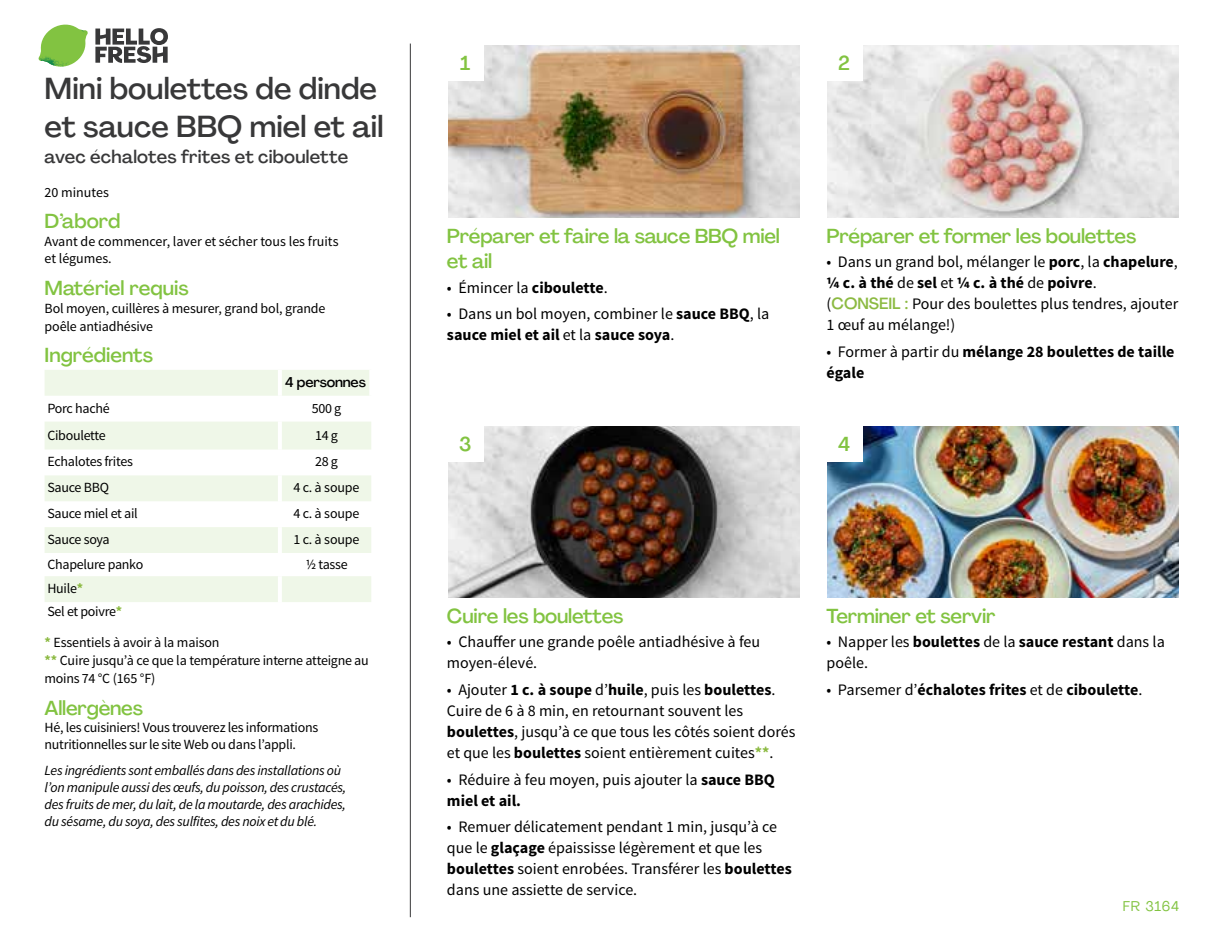
<style>
.page{position:relative;width:1224px;height:936px;background:#fff}
.page>*{position:absolute;margin:0;border:0;box-sizing:border-box;transform-origin:0 0}
.t1{font:500 30px/38px "Agrandir";color:#383839}
.t2{font:500 20px/25.6px "Agrandir";letter-spacing:-.01em;color:#82c341}
.t3{font:500 18px "Agrandir";letter-spacing:.01em;color:#383839}
.t4{font:16px/21px "Source Sans Pro";color:#000}
.t5{font:700 16px/21px "Source Sans Pro";color:#000}
.t6{font:14px/18px "Source Sans Pro";letter-spacing:-.02em;color:#000}
.t7{font:italic 14px/17px "Source Sans Pro";letter-spacing:-.02em;color:#000}
.t8{font:14px/18px "Source Sans Pro";color:#000}
.t9{font:500 14px "Agrandir";letter-spacing:-.01em;color:#000}
.t10{font:14px "Agrandir";letter-spacing:.05em;color:#82c341}
.s1{font-weight:700;color:#8cba42}
.s2{font-weight:700}
.s3{font-family:"Agrandir";font-weight:500;color:#8cba42}
.s4{font-weight:400}
</style>
<div class="page">
<svg style="left:95px;top:28px;width:73px;height:35px"></svg>
<svg style="left:42px;top:25px;width:44px;height:28px"></svg>
<img style="left:65px;top:25px;width:23px;height:18px">
<img style="left:41px;top:40px;width:42px;height:8px">
<img style="left:39px;top:43px;width:43px;height:24px">
<img style="left:64px;top:48px;width:19px;height:18px">
<hr style="left:410px;top:44px;width:1px;height:873px;background:#383839">
<svg style="left:45px;top:370px;width:326px;height:232px;fill:#eff7e8"></svg>
<hr style="left:278px;top:370px;width:4px;height:26px;background:#fff">
<hr style="left:369px;top:370px;width:4px;height:26px;background:#fff">
<hr style="left:278px;top:396px;width:4px;height:26px;background:#fff">
<hr style="left:278px;top:422px;width:4px;height:28px;background:#fff">
<hr style="left:278px;top:450px;width:4px;height:25px;background:#fff">
<hr style="left:278px;top:475px;width:4px;height:26px;background:#fff">
<hr style="left:278px;top:501px;width:4px;height:26px;background:#fff">
<hr style="left:278px;top:527px;width:4px;height:26px;background:#fff">
<hr style="left:278px;top:553px;width:4px;height:23px;background:#fff">
<hr style="left:278px;top:576px;width:4px;height:26px;background:#fff">
<img style="left:448px;top:46px;width:351px;height:171px">
<img style="left:448px;top:426px;width:351px;height:171px">
<img style="left:828px;top:46px;width:351px;height:171px">
<div style="left:447px;top:44px;width:37px;height:37px;background:#fff"></div>
<div style="left:447px;top:426px;width:37px;height:36px;background:#fff"></div>
<div style="left:826px;top:44px;width:36px;height:37px;background:#fff"></div>
<img style="left:828px;top:426px;width:351px;height:171px">
<div style="left:826px;top:426px;width:36px;height:36px;background:#fff"></div>
<h1 class="t1" style="left:45px;top:70px;width:340px">Mini boulettes de dinde et sauce BBQ miel et ail</h1>
<p class="t3" style="left:45px;top:146px;width:305px">avec échalotes frites et ciboulette</p>
<p class="t8" style="left:45px;top:184px;width:66px">20 minutes</p>
<p class="t2" style="left:45px;top:208px;width:77px">D’abord</p>
<p class="t8" style="left:45px;top:232px;width:295px">Avant de commencer, laver et sécher tous les fruits et légumes.</p>
<p class="t2" style="left:45px;top:275px;width:146px">Matériel requis</p>
<p class="t6" style="left:45px;top:299px;width:282px">Bol moyen, cuillères à mesurer, grand bol, grande poêle antiadhésive</p>
<p class="t2" style="left:45px;top:342px;width:110px">Ingrédients</p>
<p class="t9" style="left:285px;top:373px;width:82px">4 personnes</p>
<p class="t6" style="left:47px;top:399px;width:64px">Porc haché</p>
<p class="t6" style="left:312px;top:399px;width:31px">500 g</p>
<p class="t6" style="left:47px;top:426px;width:60px">Ciboulette</p>
<p class="t6" style="left:315px;top:426px;width:24px">14 g</p>
<p class="t6" style="left:47px;top:453px;width:87px">Echalotes frites</p>
<p class="t6" style="left:315px;top:453px;width:24px">28 g</p>
<p class="t6" style="left:47px;top:479px;width:63px">Sauce BBQ</p>
<p class="t6" style="left:294px;top:479px;width:67px">4 c. à soupe</p>
<p class="t6" style="left:47px;top:505px;width:92px">Sauce miel et ail</p>
<p class="t6" style="left:294px;top:505px;width:67px">4 c. à soupe</p>
<p class="t6" style="left:47px;top:531px;width:64px">Sauce soya</p>
<p class="t6" style="left:294px;top:531px;width:67px">1 c. à soupe</p>
<p class="t6" style="left:47px;top:555px;width:97px">Chapelure panko</p>
<p class="t6" style="left:305px;top:555px;width:44px">1/2 tasse</p>
<p class="t6" style="left:47px;top:577px;width:76px;line-height:22.6px">Huile<span class="s1">*<br></span>Sel et poivre<span class="s1">*</span></p>
<p class="t6" style="left:45px;top:634px;width:326px"><span class="s1">*</span> Essentiels à avoir à la maison<br><span class="s1">**</span> Cuire jusqu’à ce que la température interne atteigne au moins 74 °C (165 °F)</p>
<p class="t2" style="left:45px;top:695px;width:100px">Allergènes</p>
<p class="t6" style="left:45px;top:719px;width:275px;line-height:17px">Hé, les cuisiniers! Vous trouverez les informations nutritionnelles sur le site Web ou dans l’appli.</p>
<p class="t7" style="left:45px;top:761px;width:303px">Les ingrédients sont emballés dans des installations où l’on manipule aussi des œufs, du poisson, des crustacés, des fruits de mer, du lait, de la moutarde, des arachides, du sésame, du soya, des sulfites, des noix et du blé.</p>
<p class="t2" style="left:460px;top:50px;width:12px">1</p>
<p class="t2" style="left:838px;top:50px;width:13px">2</p>
<p class="t2" style="left:447px;top:223px;width:335px">Préparer et faire la sauce BBQ miel et ail</p>
<p class="t4" style="left:447px;top:277px;width:162px">• Émincer la <span class="s2">ciboulette</span>.</p>
<p class="t4" style="left:447px;top:304px;width:324px">• Dans un bol moyen, combiner le <span class="s2">sauce BBQ</span>, la <span class="s2">sauce miel et ail</span> et la <span class="s2">sauce soya</span>.</p>
<p class="t2" style="left:459px;top:431px;width:14px">3</p>
<p class="t2" style="left:827px;top:223px;width:311px">Préparer et former les boulettes</p>
<p class="t4" style="left:827px;top:251px;width:353px">• Dans un grand bol, mélanger le <span class="s2">porc</span>, la <span class="s2">chapelure</span>, <span class="s2">¼ c. à thé</span> de <span class="s2">sel</span> et <span class="s2">¼ c. à thé</span> de <span class="s2">poivre</span>.<br>(<span class="s3">CONSEIL :</span> Pour des boulettes plus tendres, ajouter 1 œuf au mélange!)</p>
<p class="t5" style="left:827px;top:341px;width:349px"><span class="s4">• Former à partir du</span> mélange 28 boulettes de taille égale</p>
<p class="t2" style="left:838px;top:431px;width:14px">4</p>
<p class="t2" style="left:447px;top:603px;width:178px">Cuire les boulettes</p>
<p class="t4" style="left:447px;top:632px;width:315px">• Chauffer une grande poêle antiadhésive à feu moyen-élevé.</p>
<p class="t4" style="left:447px;top:679px;width:350px">• Ajouter <span class="s2">1 c. à soupe</span> d’<span class="s2">huile</span>, puis les <span class="s2">boulettes</span>.<br>Cuire de 6 à 8 min, en retournant souvent les <span class="s2">boulettes</span>, jusqu’à ce que tous les côtés soient dorés et que les <span class="s2">boulettes</span> soient entièrement cuites<span class="s1">**</span>.</p>
<p class="t4" style="left:447px;top:769px;width:329px">• Réduire à feu moyen, puis ajouter la <span class="s2">sauce BBQ miel et ail.</span></p>
<p class="t4" style="left:447px;top:817px;width:346px">• Remuer délicatement pendant 1 min, jusqu’à ce que le <span class="s2">glaçage</span> épaississe légèrement et que les <span class="s2">boulettes</span> soient enrobées. Transférer les <span class="s2">boulettes </span>dans une assiette de service.</p>
<p class="t2" style="left:827px;top:603px;width:171px">Terminer et servir</p>
<p class="t4" style="left:827px;top:632px;width:340px">• Napper les <span class="s2">boulettes</span> de la <span class="s2">sauce restant</span> dans la poêle.</p>
<p class="t5" style="left:827px;top:680px;width:317px"><span class="s4">• Parsemer d’</span>échalotes frites <span class="s4">et de</span> ciboulette<span class="s4">.</span></p>
<p class="t10" style="left:1123px;top:897px;width:58px">FR 3164</p>
</div>
